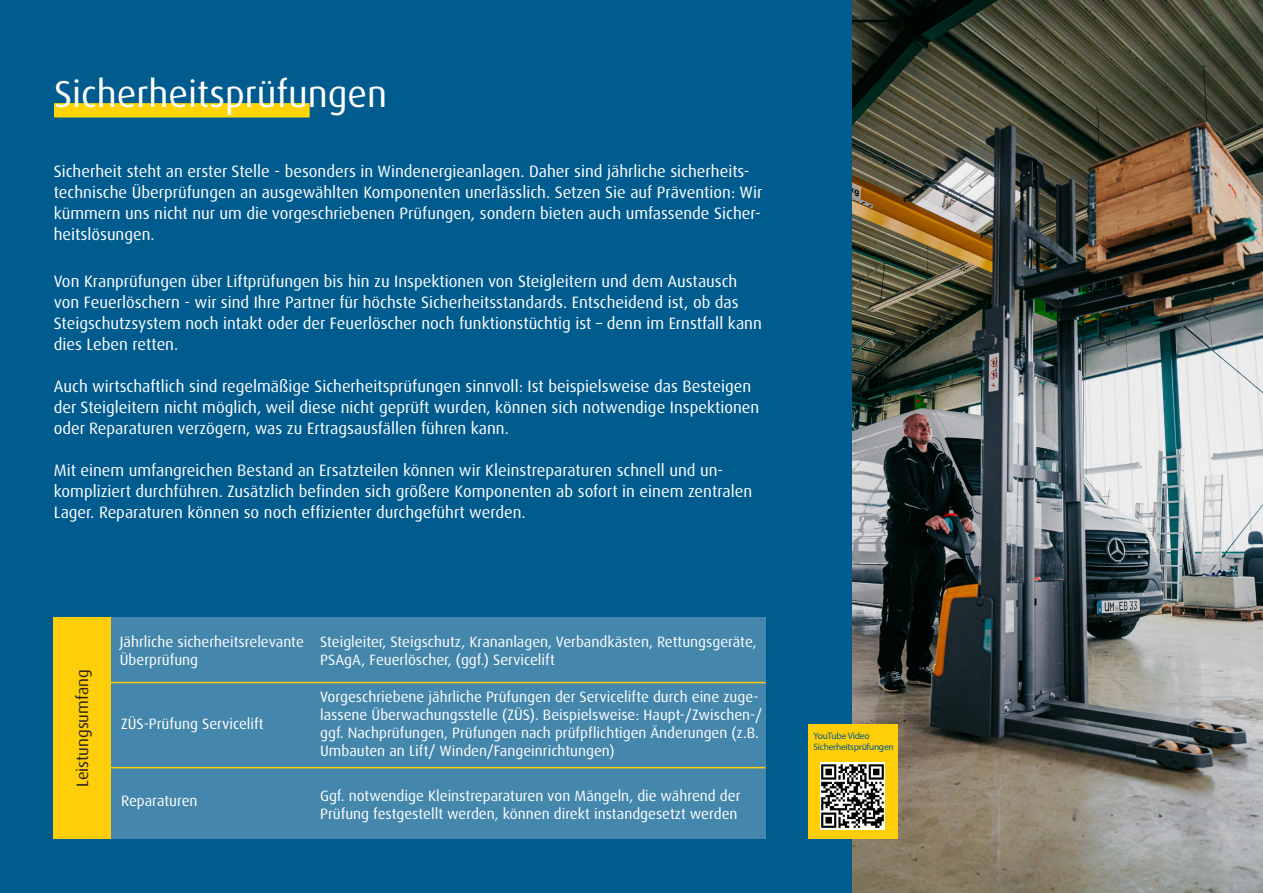
<style>
.page{position:relative;width:1263px;height:893px;background:#005b8f}
.page>*{position:absolute;margin:0;border:0;box-sizing:border-box;transform-origin:0 0}
.t1{font:37.5px "Dax Pro";color:#fff}
.t2{font:16.5px/21px "Dax Pro";color:#fff}
.t3{font:16.5px "Dax Pro";color:#231f20}
.t4{font:15px/18px "Dax Pro";color:#fff}
.t5{font:9.45px "Myriad Pro";letter-spacing:-.03em;color:#06588d}
</style>
<div class="page">
<div style="left:53px;top:617px;width:712px;height:222px;background:#4486ac"></div>
<hr style="left:110px;top:682px;width:655px;height:1px;background:#fece08">
<hr style="left:54px;top:767px;width:711px;height:1px;background:#fece08">
<div style="left:53px;top:617px;width:57px;height:222px;background:#fece08"></div>
<img style="left:853px;top:0;width:410px;height:893px">
<div style="left:54px;top:103px;width:256px;height:15px;background:#fed503"></div>
<div style="left:808px;top:724px;width:89px;height:114px;background:#fece08"></div>
<img style="left:820px;top:762px;width:65px;height:67px">
<p class="t1" style="left:54px;top:70px;width:335px">Sicherheitsprüfungen</p>
<p class="t2" style="left:54px;top:161px;width:710px">Sicherheit steht an erster Stelle - besonders in Windenergieanlagen. Daher sind jährliche sicherheits&shy;technische Überprüfungen an ausgewählten Komponenten unerlässlich. Setzen Sie auf Prävention: Wir kümmern uns nicht nur um die vorgeschriebenen Prüfungen, sondern bieten auch umfassende Sicher&shy;heitslösungen.</p>
<p class="t2" style="left:54px;top:270px;width:710px">Von Kranprüfungen über Liftprüfungen bis hin zu Inspektionen von Steigleitern und dem Austausch von Feuerlöschern - wir sind Ihre Partner für höchste Sicherheitsstandards. Entscheidend ist, ob das Steigschutzsystem noch intakt oder der Feuerlöscher noch funktionstüchtig ist – denn im Ernstfall kann dies Leben retten.</p>
<p class="t2" style="left:54px;top:375px;width:707px">Auch wirtschaftlich sind regelmäßige Sicherheitsprüfungen sinnvoll: Ist beispielsweise das Besteigen der Steigleitern nicht möglich, weil diese nicht geprüft wurden, können sich notwendige Inspektionen oder Reparaturen verzögern, was zu Ertragsausfällen führen kann.</p>
<p class="t2" style="left:54px;top:459px;width:700px">Mit einem umfangreichen Bestand an Ersatzteilen können wir Kleinstreparaturen schnell und un&shy;kompliziert durchführen. Zusätzlich befinden sich größere Komponenten ab sofort in einem zentralen<br>Lager. Reparaturen können so noch effizienter durchgeführt werden.</p>
<p class="t3" style="left:72px;top:787px;width:119px;rotate:-90deg">Leistungsumfang</p>
<p class="t4" style="left:120px;top:633px;width:186px">Jährliche sicherheitsrelevante</p>
<p class="t4" style="left:120px;top:651px;width:80px">Überprüfung</p>
<p class="t4" style="left:121px;top:715px;width:144px">ZÜS-Prüfung Servicelift</p>
<p class="t4" style="left:121px;top:792px;width:78px">Reparaturen</p>
<p class="t4" style="left:320px;top:633px;width:438px">Steigleiter, Steigschutz, Krananlagen, Verbandkästen, Rettungsgeräte,<br>PSAgA, Feuerlöscher, (ggf.) Servicelift</p>
<p class="t4" style="left:320px;top:687px;width:443px">Vorgeschriebene jährliche Prüfungen der Servicelifte durch eine zuge&shy;lassene Überwachungsstelle (ZÜS). Beispielsweise: Haupt-/Zwischen-/ ggf. Nachprüfungen, Prüfungen nach prüfpflichtigen Änderungen (z.B.<br>Umbauten an Lift/ Winden/Fangeinrichtungen)</p>
<p class="t4" style="left:320px;top:786px;width:422px">Ggf. notwendige Kleinstreparaturen von Mängeln, die während der<br>Prüfung festgestellt werden, können direkt instandgesetzt werden</p>
<p class="t5" style="left:813px;top:730px;width:57px">YouTube Video</p>
<p class="t5" style="left:813px;top:741px;width:82px">Sicherheitsprüfungen</p>
</div>
